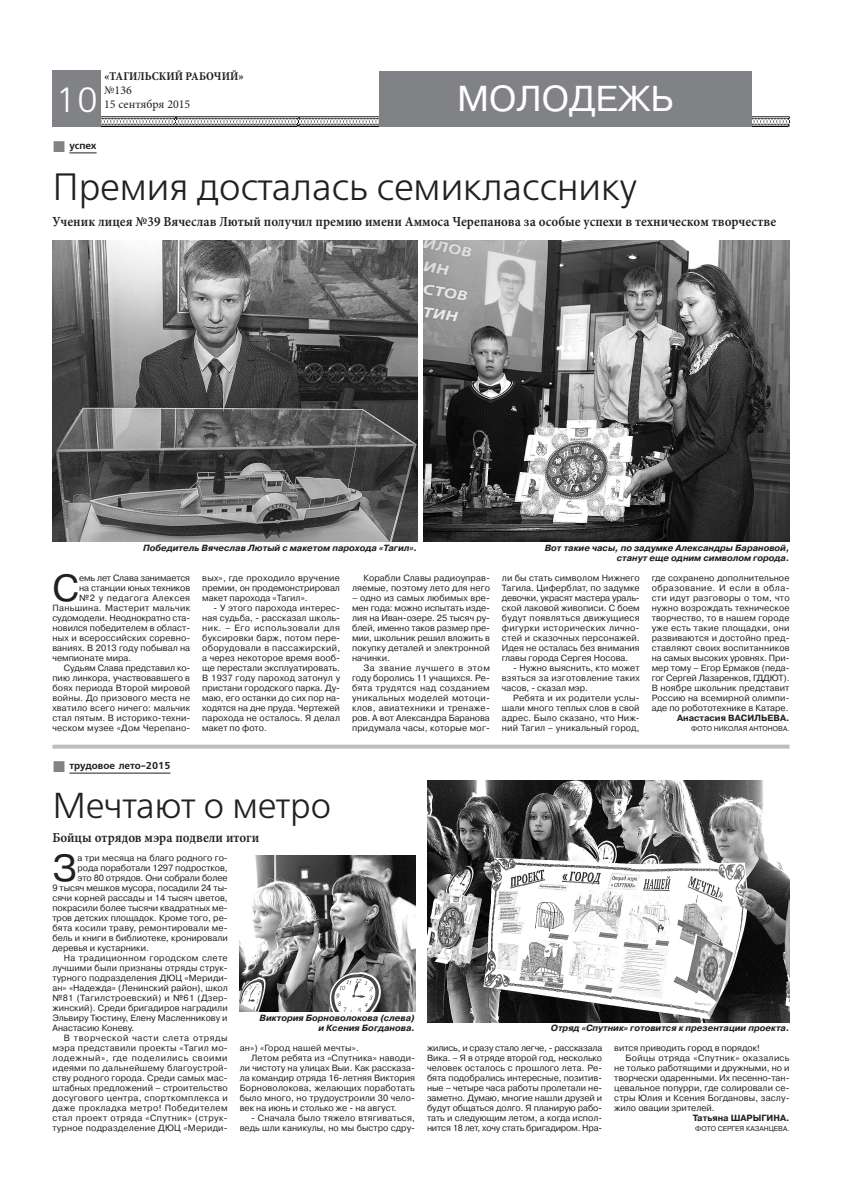
<style>
.page{position:relative;width:842px;height:1191px;background:#fff}
.page>*{position:absolute;margin:0;border:0;box-sizing:border-box;transform-origin:0 0}
.ЗАГОЛОВОК-30{font:38px "Free Set C";color:#231f20}
.ОСНОВНОЙ{font:37.6px "Pragmatica C";color:#231f20}
.ЗАГОЛОВОК-30-2{font:36px "Free Set C";color:#231f20}
.ТЕМА_ПОЛОСЫ{font:36px "Pragmatica C";color:#fff}
.t1{font:35px "Free Set C";color:#fff}
.подзаголовок{font:14px "Minion Pro Semibold Cn Capt";color:#231f20}
.КОЛОНТИТУЛ{font:700 condensed 12px "Minion Pro";color:#231f20}
.КОЛОНТИТУЛ_-_НОМЕР_И{font:12px "Minion Pro";color:#231f20}
.РУБРИКА{font:700 10px "Free Set C";color:#231f20}
.ОСНОВНОЙ-2{font:9px/10px "Pragmatica C";color:#231f20;text-align:justify}
.ФОТОПОДПИСЬ{font:italic 700 9px/10px "Pragmatica C";color:#231f20;text-align:right}
.ОСНОВНОЙ-3{font:9px/10px "Pragmatica C";letter-spacing:.02em;color:#231f20;text-align:right}
.АТОПОДПИСЬ{font:700 9px "Pragmatica C";color:#231f20}
.ОСНОВНОЙ-4{font:9px "Pragmatica C";letter-spacing:.035em;color:#231f20}
.ОСНОВНОЙ-5{font:9px "Pragmatica C";letter-spacing:.045em;color:#231f20}
.АНТОНОВ-КАЗАНЦЕВ{font:7px "Pragmatica C";color:#231f20}
</style>
<div class="page">
<svg style="left:101px;top:116px;width:688px;height:11px"></svg>
<div style="left:52px;top:71px;width:49px;height:56px;background:#808285"></div>
<div style="left:379px;top:71px;width:372px;height:56px;background:#808285"></div>
<svg style="left:52px;top:744px;width:737px;height:4px;background:#c6c7ca"></svg>
<img style="left:423px;top:241px;width:366px;height:300px">
<img style="left:52px;top:241px;width:365px;height:300px">
<img style="left:427px;top:780px;width:363px;height:242px">
<img style="left:240px;top:855px;width:175px;height:156px">
<hr style="left:69px;top:773px;width:102px;height:1px;background:#231f20">
<svg style="left:69px;top:152px;width:28px;height:2px"></svg>
<p class="t1" style="left:55px;top:80px;width:44px">10</p>
<p class="КОЛОНТИТУЛ" style="left:104px;top:67px;width:141px">«ТАГИЛЬСКИЙ РАБОЧИЙ»</p>
<p class="КОЛОНТИТУЛ_-_НОМЕР_И" style="left:104px;top:82px;width:29px">№136</p>
<p class="КОЛОНТИТУЛ_-_НОМЕР_И" style="left:104px;top:97px;width:88px">15 сентября 2015</p>
<p class="ТЕМА_ПОЛОСЫ" style="left:457px;top:78px;width:218px">МОЛОДЕЖЬ</p>
<p class="РУБРИКА" style="left:69px;top:139px;width:29px">успех</p>
<p class="ЗАГОЛОВОК-30" style="left:52px;top:165px;width:587px">Премия досталась семикласснику</p>
<p class="подзаголовок" style="left:52px;top:212px;width:725px">Ученик лицея №39 Вячеслав Лютый получил премию имени Аммоса Черепанова за особые успехи в техническом творчестве</p>
<p class="ФОТОПОДПИСЬ" style="left:143px;top:543px;width:275px">Победитель Вячеслав Лютый с макетом парохода «Тагил».</p>
<p class="ОСНОВНОЙ" style="left:52px;top:567px;width:28px">С</p>
<p class="ОСНОВНОЙ-2" style="left:79px;top:573px;width:112px">емь лет Слава занимается</p>
<p class="ОСНОВНОЙ-2" style="left:79px;top:583px;width:113px">на станции юных техников</p>
<p class="ОСНОВНОЙ-5" style="left:79px;top:593px;width:112px">№2 у педагога Алексея</p>
<p class="ОСНОВНОЙ-4" style="left:52px;top:603px;width:139px">Паньшина. Мастерит мальчик</p>
<p class="ОСНОВНОЙ-2" style="left:52px;top:613px;width:139px">судомодели. Неоднократно ста-</p>
<p class="ОСНОВНОЙ-2" style="left:52px;top:623px;width:139px">новился победителем в област-</p>
<p class="ОСНОВНОЙ-3" style="left:52px;top:633px;width:139px">ных и всероссийских соревно-</p>
<p class="ОСНОВНОЙ-2" style="left:52px;top:643px;width:139px">ваниях. В 2013 году побывал на</p>
<p class="ОСНОВНОЙ-2" style="left:52px;top:653px;width:80px">чемпионате мира.</p>
<p class="ОСНОВНОЙ-2" style="left:52px;top:663px;width:139px;text-indent:11px">Судьям Слава представил ко&shy;пию линкора, участвовавшего в боях периода Второй мировой войны. До призового места не хватило всего ничего: мальчик стал пятым. В историко-техни&shy;ческом музее «Дом Черепано-</p>
<p class="ОСНОВНОЙ-2" style="left:202px;top:573px;width:139px">вых», где проходило вручение премии, он продемонстрировал макет парохода «Тагил».</p>
<p class="ОСНОВНОЙ-2" style="left:202px;top:603px;width:139px;text-indent:11px">- У этого парохода интерес&shy;ная судьба, - рассказал школь&shy;ник. – Его использовали для буксировки барж, потом пере&shy;оборудовали в пассажирский, а через некоторое время вооб&shy;ще перестали эксплуатировать.<br>В 1937 году пароход затонул у пристани городского парка. Ду&shy;маю, его останки до сих пор на&shy;ходятся на дне пруда. Чертежей парохода не осталось. Я делал макет по фото.</p>
<p class="РУБРИКА" style="left:69px;top:759px;width:103px">трудовое лето-2015</p>
<p class="ЗАГОЛОВОК-30-2" style="left:52px;top:784px;width:280px">Мечтают о метро</p>
<p class="подзаголовок" style="left:52px;top:827px;width:208px">Бойцы отрядов мэра подвели итоги</p>
<p class="ОСНОВНОЙ-2" style="left:352px;top:573px;width:139px;text-align:right">Корабли Славы радиоуправ&shy;ляемые, поэтому лето для него</p>
<p class="ОСНОВНОЙ-2" style="left:352px;top:593px;width:139px">– одно из самых любимых вре&shy;мен года: можно испытать изде&shy;лия на Иван-озере. 25 тысяч ру&shy;блей, именно таков размер пре&shy;мии, школьник решил вложить в покупку деталей и электронной начинки.</p>
<p class="ОСНОВНОЙ-2" style="left:352px;top:663px;width:139px;text-indent:11px">За звание лучшего в этом году боролись 11 учащихся. Ре&shy;бята трудятся над созданием уникальных моделей мотоци&shy;клов, авиатехники и тренаже&shy;ров. А вот Александра Баранова придумала часы, которые мог-</p>
<p class="ФОТОПОДПИСЬ" style="left:545px;top:543px;width:246px">Вот такие часы, по задумке Александры Барановой, станут еще одним символом города.</p>
<p class="ОСНОВНОЙ-2" style="left:502px;top:573px;width:139px">ли бы стать символом Нижнего Тагила. Циферблат, по задумке девочки, украсят мастера ураль&shy;ской лаковой живописи. С боем будут появляться движущиеся фигурки исторических лично&shy;стей и сказочных персонажей.<br>Идея не осталась без внимания главы города Сергея Носова.</p>
<p class="ОСНОВНОЙ-2" style="left:502px;top:663px;width:139px;text-indent:11px">- Нужно выяснить, кто может взяться за изготовление таких часов, - сказал мэр.</p>
<p class="ОСНОВНОЙ-2" style="left:502px;top:693px;width:139px;text-indent:11px">Ребята и их родители услы&shy;шали много теплых слов в свой адрес. Было сказано, что Ниж&shy;ний Тагил – уникальный город,</p>
<p class="ОСНОВНОЙ-2" style="left:652px;top:573px;width:139px">где сохранено дополнительное образование. И если в обла&shy;сти идут разговоры о том, что нужно возрождать техническое творчество, то в нашем городе уже есть такие площадки, они развиваются и достойно пред&shy;ставляют своих воспитанников на самых высоких уровнях. При&shy;мер тому – Егор Ермаков (педа&shy;гог Сергей Лазаренков, ГДДЮТ).<br>В ноябре школьник представит Россию на всемирной олимпи&shy;аде по робототехнике в Катаре.</p>
<p class="АТОПОДПИСЬ" style="left:677px;top:713px;width:114px">Анастасия ВАСИЛЬЕВА.</p>
<p class="АНТОНОВ-КАЗАНЦЕВ" style="left:691px;top:725px;width:100px">ФОТО НИКОЛАЯ АНТОНОВА.</p>
<p class="ОСНОВНОЙ" style="left:52px;top:847px;width:27px">З</p>
<p class="ОСНОВНОЙ-2" style="left:78px;top:853px;width:152px">а три месяца на благо родного го-</p>
<p class="ОСНОВНОЙ-2" style="left:78px;top:863px;width:152px">рода поработали 1297 подростков,</p>
<p class="ОСНОВНОЙ-2" style="left:78px;top:873px;width:152px">это 80 отрядов. Они собрали более</p>
<p class="ОСНОВНОЙ-2" style="left:52px;top:883px;width:177px">9 тысяч мешков мусора, посадили 24 ты-</p>
<p class="ОСНОВНОЙ-2" style="left:52px;top:893px;width:177px">сячи корней рассады и 14 тысяч цветов,</p>
<p class="ОСНОВНОЙ-2" style="left:52px;top:903px;width:177px">покрасили более тысячи квадратных ме-</p>
<p class="ОСНОВНОЙ-2" style="left:52px;top:913px;width:177px">тров детских площадок. Кроме того, ре-</p>
<p class="ОСНОВНОЙ-3" style="left:52px;top:923px;width:177px">бята косили траву, ремонтировали ме-</p>
<p class="ОСНОВНОЙ-2" style="left:52px;top:933px;width:177px">бель и книги в библиотеке, кронировали</p>
<p class="ОСНОВНОЙ-2" style="left:52px;top:943px;width:98px">деревья и кустарники.</p>
<p class="ОСНОВНОЙ-2" style="left:52px;top:953px;width:177px;text-indent:11px">На традиционном городском слете лучшими были признаны отряды струк&shy;турного подразделения ДЮЦ «Мериди&shy;ан» «Надежда» (Ленинский район), школ №81 (Тагилстроевский) и №61 (Дзер&shy;жинский). Среди бригадиров наградили Эльвиру Тюстину, Елену Масленникову и Анастасию Коневу.</p>
<p class="ОСНОВНОЙ-2" style="left:52px;top:1033px;width:177px;text-indent:11px">В творческой части слета отряды мэра представили проекты «Тагил мо&shy;лодежный», где поделились своими идеями по дальнейшему благоустрой&shy;ству родного города. Среди самых мас&shy;штабных предложений – строительство досугового центра, спорткомплекса и даже прокладка метро! Победителем стал проект отряда «Спутник» (струк&shy;турное подразделение ДЮЦ «Мериди-</p>
<p class="ФОТОПОДПИСЬ" style="left:260px;top:1013px;width:157px">Виктория Борноволокова (слева) и Ксения Богданова.</p>
<p class="ОСНОВНОЙ-3" style="left:240px;top:1043px;width:121px">ан») «Город нашей мечты».</p>
<p class="ОСНОВНОЙ-2" style="left:240px;top:1053px;width:177px;text-indent:11px">Летом ребята из «Спутника» наводи&shy;ли чистоту на улицах Выи. Как рассказа&shy;ла командир отряда 16-летняя Виктория Борноволокова, желающих поработать было много, но трудоустроили 30 чело&shy;век на июнь и столько же - на август.</p>
<p class="ОСНОВНОЙ-3" style="left:240px;top:1113px;width:177px">- Сначала было тяжело втягиваться, ведь шли каникулы, но мы быстро сдру-</p>
<p class="ФОТОПОДПИСЬ" style="left:551px;top:1023px;width:240px">Отряд «Спутник» готовится к презентации проекта.</p>
<p class="ОСНОВНОЙ-2" style="left:427px;top:1043px;width:177px">жились, и сразу стало легче, - рассказала Вика. – Я в отряде второй год, несколько человек осталось с прошлого лета. Ре&shy;бята подобрались интересные, позитив&shy;ные – четыре часа работы пролетали не&shy;заметно. Думаю, многие нашли друзей и будут общаться долго. Я планирую рабо&shy;тать и следующим летом, а когда испол&shy;нится 18 лет, хочу стать бригадиром. Нра-</p>
<p class="ОСНОВНОЙ-2" style="left:614px;top:1043px;width:147px">вится приводить город в порядок!</p>
<p class="ОСНОВНОЙ-2" style="left:614px;top:1053px;width:177px;text-indent:11px">Бойцы отряда «Спутник» оказались не только работящими и дружными, но и творчески одаренными. Их песенно-тан&shy;цевальное попурри, где солировали се&shy;стры Юлия и Ксения Богдановы, заслу&shy;жило овации зрителей.</p>
<p class="АТОПОДПИСЬ" style="left:693px;top:1113px;width:98px">Татьяна ШАРЫГИНА.</p>
<p class="АНТОНОВ-КАЗАНЦЕВ" style="left:695px;top:1125px;width:96px">ФОТО СЕРГЕЯ КАЗАНЦЕВА.</p>
</div>
